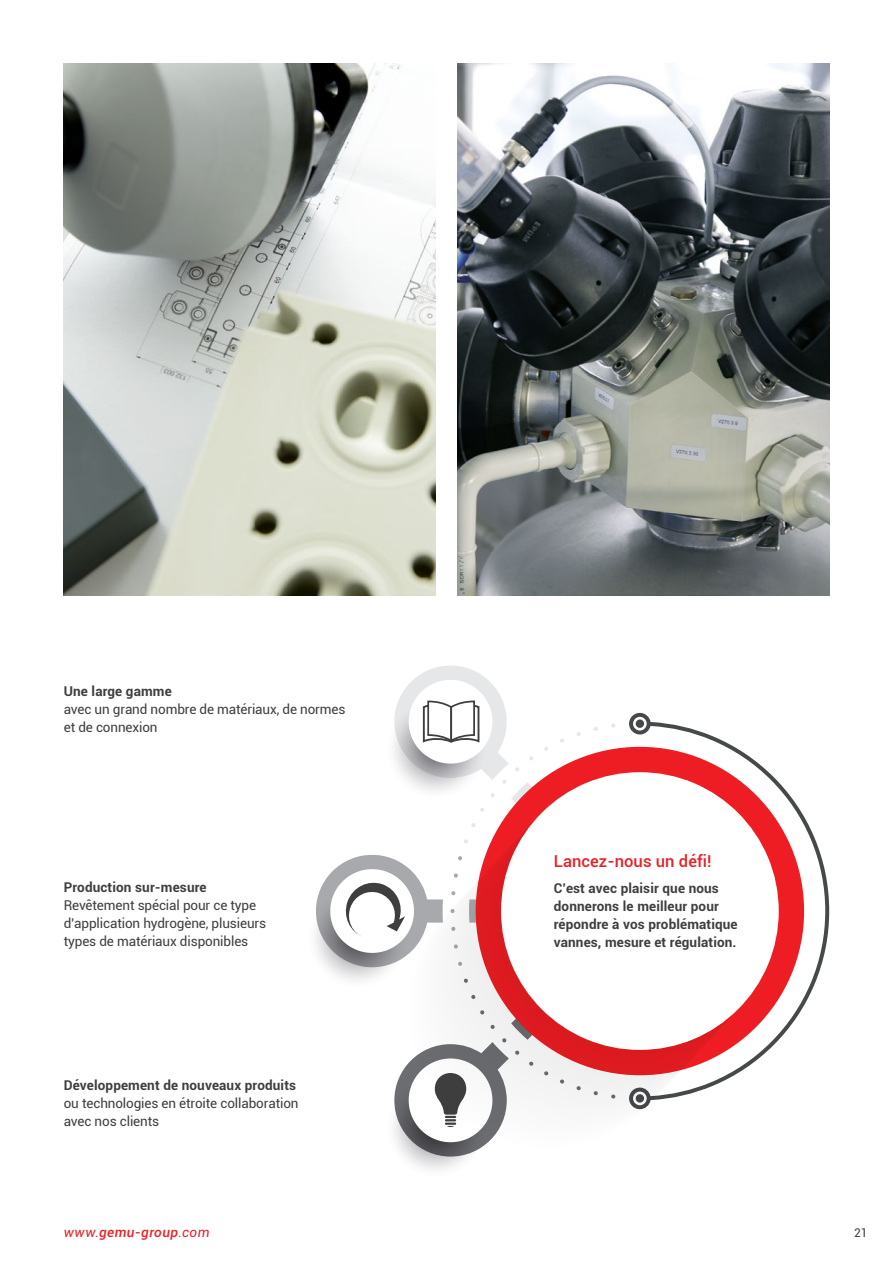
<style>
.page{position:relative;width:893px;height:1263px;background:#fff}
.page>*{position:absolute;margin:0;border:0;box-sizing:border-box;transform-origin:0 0}
.t1{font:500 16.5px "Roboto";letter-spacing:.005em;color:#ee1d23}
.t2{font:13.5px/18px "Roboto";letter-spacing:-.01em;color:#3e3e3f}
.t3{font:700 13.5px/18px "Roboto";letter-spacing:.01em;color:#3e3e3f}
.t4{font:italic 500 13.5px "Roboto";letter-spacing:.035em;color:#ee1d23}
.t5{font:12px "Roboto";color:#3e3e3f}
.s1{font-weight:400}
</style>
<div class="page">
<svg style="left:385px;top:1076px;width:101px;height:102px"></svg>
<svg style="left:560px;top:739px;width:4px;height:3px"></svg>
<svg style="left:577px;top:732px;width:4px;height:4px"></svg>
<svg style="left:594px;top:727px;width:4px;height:4px"></svg>
<svg style="left:611px;top:723px;width:4px;height:4px"></svg>
<svg style="left:629px;top:713px;width:200px;height:327px"></svg>
<svg style="left:476px;top:747px;width:328px;height:328px;background:#e61c22"></svg>
<svg style="left:501px;top:772px;width:278px;height:278px"></svg>
<img style="left:64px;top:64px;width:372px;height:531px">
<img style="left:457px;top:64px;width:372px;height:531px">
<svg style="left:315px;top:855px;width:128px;height:126px"></svg>
<svg style="left:394px;top:1010px;width:155px;height:146px"></svg>
<svg style="left:394px;top:665px;width:155px;height:147px"></svg>
<p class="t3" style="left:64px;top:682px;width:109px">Une large gamme</p>
<p class="t2" style="left:64px;top:700px;width:283px">avec un grand nombre de matériaux, de normes et de connexion</p>
<p class="t3" style="left:64px;top:878px;width:144px">Production sur-mesure</p>
<p class="t2" style="left:64px;top:896px;width:204px">Revêtement spécial pour ce type d’application hydrogène, plusieurs types de matériaux disponibles</p>
<p class="t3" style="left:64px;top:1076px;width:234px">Développement de nouveaux produits</p>
<p class="t2" style="left:64px;top:1094px;width:236px">ou technologies en étroite collaboration avec nos clients</p>
<p class="t1" style="left:554px;top:849px;width:159px">Lancez-nous un défi!</p>
<p class="t3" style="left:554px;top:879px;width:185px">C’est avec plaisir que nous donnerons le meilleur pour répondre à vos problématique vannes, mesure et régulation.</p>
<p class="t4" style="left:64px;top:1223px;width:147px"><span class="s1">www.</span>gemu-group<span class="s1">.com</span></p>
<p class="t5" style="left:854px;top:1225px;width:15px">21</p>
</div>
